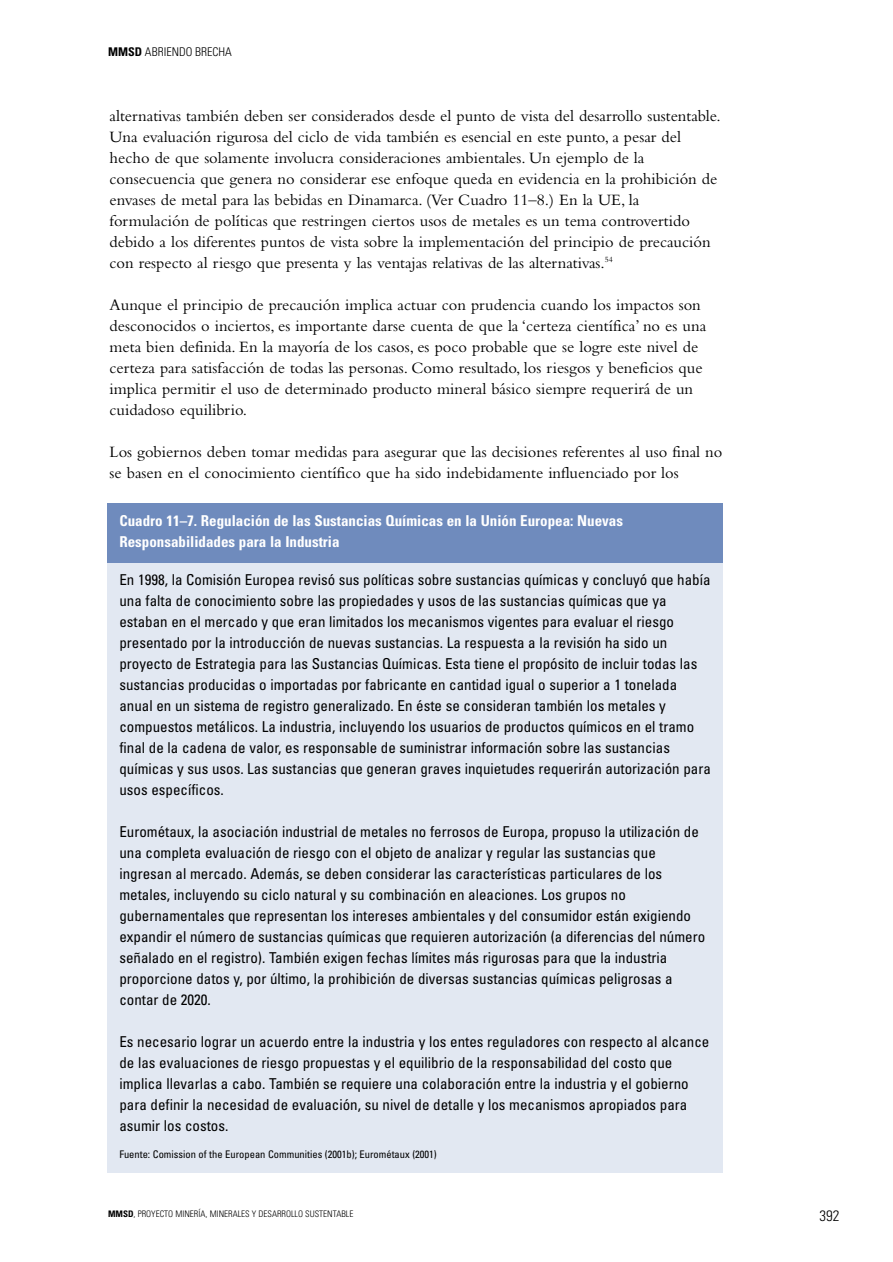
<style>
.page{position:relative;width:893px;height:1262px;background:#fff}
.page>*{position:absolute;margin:0;border:0;box-sizing:border-box;transform-origin:0 0}
.t1{font:16.5px/21px "Bembo";color:#000}
.t2{font:condensed 15px/21px "Univers";color:#000}
.t3{font:700 condensed 15px/21px "Univers";color:#fff}
.t4{font:300 condensed 15px "Univers";color:#000}
.t5{font:300 condensed 12px "Univers";color:#000}
.t6{font:condensed 10.5px "Univers";color:#000}
.t7{font:300 condensed 9px "Univers";color:#000}
.s1{font-weight:700}
</style>
<div class="page">
<div style="left:107px;top:562px;width:616px;height:610px;background:#e2e8f2"></div>
<div style="left:107px;top:503px;width:616px;height:59px;background:#6f8bbd"></div>
<p class="t5" style="left:108px;top:47px;width:125px"><span class="s1">MMSD</span> ABRIENDO BRECHA</p>
<p class="t1" style="left:110px;top:106px;width:613px">alternativas también deben ser considerados desde el punto de vista del desarrollo sustentable.<br>Una evaluación rigurosa del ciclo de vida también es esencial en este punto, a pesar del hecho de que solamente involucra consideraciones ambientales. Un ejemplo de la consecuencia que genera no considerar ese enfoque queda en evidencia en la prohibición de envases de metal para las bebidas en Dinamarca. (Ver Cuadro 11–8.) En la UE, la formulación de políticas que restringen ciertos usos de metales es un tema controvertido debido a los diferentes puntos de vista sobre la implementación del principio de precaución con respecto al riesgo que presenta y las ventajas relativas de las alternativas.<sup>54</sup></p>
<p class="t1" style="left:110px;top:295px;width:598px">Aunque el principio de precaución implica actuar con prudencia cuando los impactos son desconocidos o inciertos, es importante darse cuenta de que la ‘certeza científica’ no es una meta bien definida. En la mayoría de los casos, es poco probable que se logre este nivel de certeza para satisfacción de todas las personas. Como resultado, los riesgos y beneficios que implica permitir el uso de determinado producto mineral básico siempre requerirá de un cuidadoso equilibrio.</p>
<p class="t1" style="left:110px;top:442px;width:614px">Los gobiernos deben tomar medidas para asegurar que las decisiones referentes al uso final no se basen en el conocimiento científico que ha sido indebidamente influenciado por los</p>
<p class="t3" style="left:119px;top:511px;width:505px">Cuadro 11–7. Regulación de las Sustancias Químicas en la Unión Europea: Nuevas<br>Responsabilidades para la Industria</p>
<p class="t2" style="left:119px;top:570px;width:593px">En 1998, la Comisión Europea revisó sus políticas sobre sustancias químicas y concluyó que había una falta de conocimiento sobre las propiedades y usos de las sustancias químicas que ya estaban en el mercado y que eran limitados los mecanismos vigentes para evaluar el riesgo presentado por la introducción de nuevas sustancias. La respuesta a la revisión ha sido un proyecto de Estrategia para las Sustancias Químicas. Esta tiene el propósito de incluir todas las sustancias producidas o importadas por fabricante en cantidad igual o superior a 1 tonelada anual en un sistema de registro generalizado. En éste se consideran también los metales y compuestos metálicos. La industria, incluyendo los usuarios de productos químicos en el tramo final de la cadena de valor, es responsable de suministrar información sobre las sustancias químicas y sus usos. Las sustancias que generan graves inquietudes requerirán autorización para usos específicos.</p>
<p class="t2" style="left:119px;top:822px;width:587px">Eurométaux, la asociación industrial de metales no ferrosos de Europa, propuso la utilización de una completa evaluación de riesgo con el objeto de analizar y regular las sustancias que ingresan al mercado. Además, se deben considerar las características particulares de los metales, incluyendo su ciclo natural y su combinación en aleaciones. Los grupos no gubernamentales que representan los intereses ambientales y del consumidor están exigiendo expandir el número de sustancias químicas que requieren autorización (a diferencias del número señalado en el registro). También exigen fechas límites más rigurosas para que la industria proporcione datos y, por último, la prohibición de diversas sustancias químicas peligrosas a contar de 2020.</p>
<p class="t2" style="left:119px;top:1032px;width:591px">Es necesario lograr un acuerdo entre la industria y los entes reguladores con respecto al alcance de las evaluaciones de riesgo propuestas y el equilibrio de la responsabilidad del costo que implica llevarlas a cabo. También se requiere una colaboración entre la industria y el gobierno para definir la necesidad de evaluación, su nivel de detalle y los mecanismos apropiados para asumir los costos.</p>
<p class="t6" style="left:119px;top:1150px;width:319px">Fuente: Comission of the European Communities (2001b); Eurométaux (2001)</p>
<p class="t7" style="left:108px;top:1210px;width:247px"><span class="s1">MMSD</span>, PROYECTO MINERÍA, MINERALES Y DESARROLLO SUSTENTABLE</p>
<p class="t4" style="left:819px;top:1210px;width:21px">392</p>
</div>
